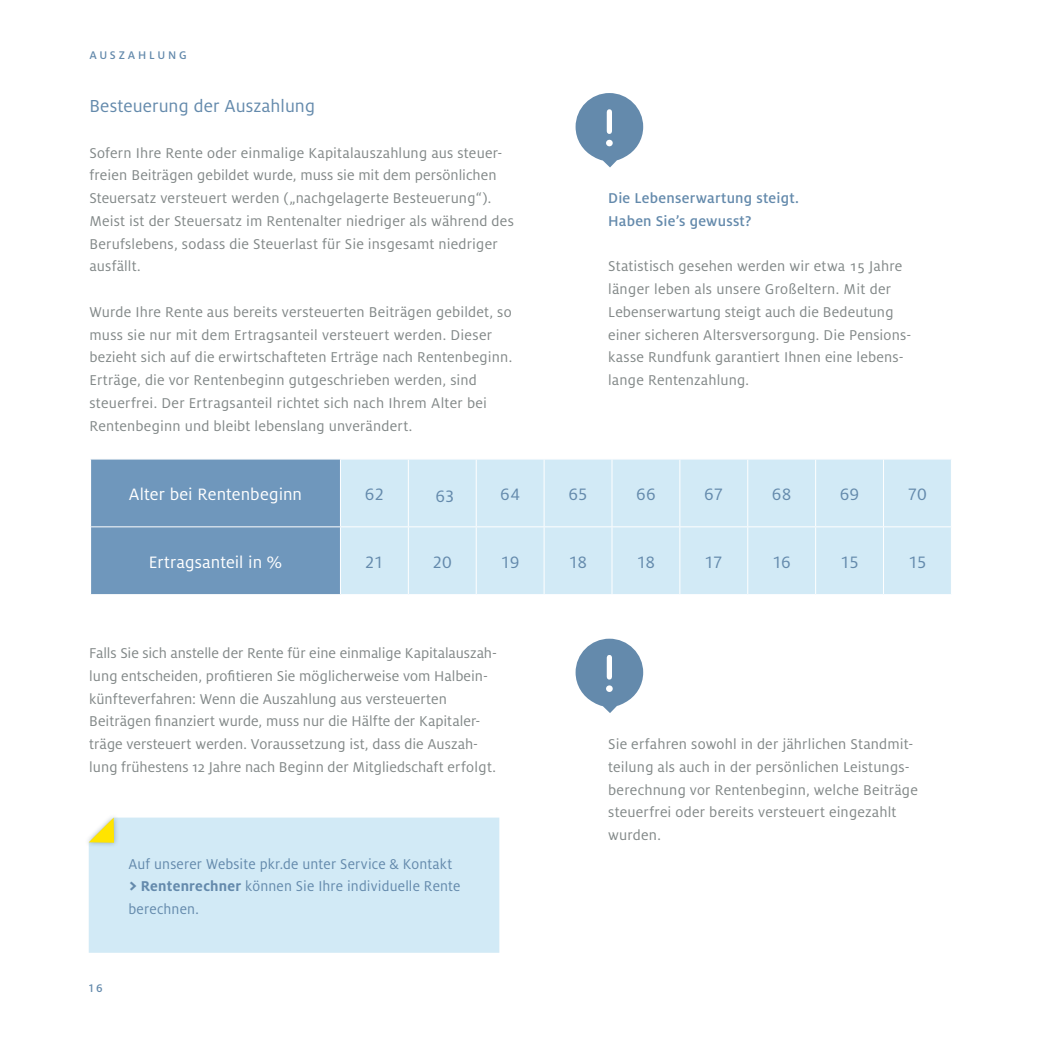
<style>
.page{position:relative;width:1042px;height:1042px;background:#fff}
.page>*{position:absolute;margin:0;border:0;box-sizing:border-box;transform-origin:0 0}
.t1{font:19.25px "Milo Pro";letter-spacing:.005em;color:#648aac}
.t2{font:18.38px "Milo Pro";letter-spacing:.005em;color:#fff}
.t3{font:18.38px "Milo Pro";letter-spacing:-.01em;color:#648aac}
.t4{font:15.75px/22.8px "Milo Pro";letter-spacing:.01em;color:#828888}
.t5{font:15.75px/22.8px "Milo Pro";letter-spacing:.01em;color:#648aac}
.t6{font:500 15.75px/22.8px "Milo Pro";letter-spacing:.015em;color:#648aac}
.t7{font:500 12.25px "Milo Pro";letter-spacing:.225em;color:#648aac}
.s1{font-weight:700;font-size:19.25px}
.s2{font-weight:700}
</style>
<div class="page">
<div style="left:91px;top:459px;width:249px;height:135px;background:#6f97bc"></div>
<div style="left:341px;top:459px;width:610px;height:135px;background:#d2eaf6"></div>
<hr style="left:408px;top:459px;width:1px;height:67px;background:#fff">
<hr style="left:476px;top:459px;width:1px;height:67px;background:#fff">
<hr style="left:544px;top:459px;width:1px;height:67px;background:#fff">
<hr style="left:611px;top:459px;width:1px;height:67px;background:#fff">
<hr style="left:679px;top:459px;width:1px;height:67px;background:#fff">
<hr style="left:747px;top:459px;width:1px;height:67px;background:#fff">
<hr style="left:815px;top:459px;width:1px;height:67px;background:#fff">
<hr style="left:883px;top:459px;width:1px;height:67px;background:#fff">
<hr style="left:91px;top:526px;width:249px;height:1px;background:#fff">
<hr style="left:340px;top:526px;width:68px;height:1px;background:#fff">
<hr style="left:408px;top:526px;width:68px;height:1px;background:#fff">
<hr style="left:408px;top:527px;width:1px;height:67px;background:#fff">
<hr style="left:476px;top:526px;width:68px;height:1px;background:#fff">
<hr style="left:476px;top:527px;width:1px;height:67px;background:#fff">
<hr style="left:544px;top:526px;width:68px;height:1px;background:#fff">
<hr style="left:544px;top:527px;width:1px;height:67px;background:#fff">
<hr style="left:612px;top:526px;width:68px;height:1px;background:#fff">
<hr style="left:611px;top:527px;width:1px;height:67px;background:#fff">
<hr style="left:680px;top:526px;width:68px;height:1px;background:#fff">
<hr style="left:679px;top:527px;width:1px;height:67px;background:#fff">
<hr style="left:748px;top:526px;width:67px;height:1px;background:#fff">
<hr style="left:747px;top:527px;width:1px;height:67px;background:#fff">
<hr style="left:815px;top:526px;width:68px;height:1px;background:#fff">
<hr style="left:815px;top:527px;width:1px;height:67px;background:#fff">
<hr style="left:883px;top:526px;width:69px;height:1px;background:#fff">
<hr style="left:883px;top:527px;width:1px;height:67px;background:#fff">
<div style="left:89px;top:817px;width:410px;height:136px;background:#d2eaf6"></div>
<div style="left:84px;top:813px;width:35px;height:35px;background:#1e3a48;opacity:.38"></div>
<svg style="left:89px;top:817px;width:25px;height:26px"></svg>
<svg style="left:575px;top:93px;width:68px;height:74px"></svg>
<div style="left:606px;top:140px;width:7px;height:6px;background:#fff;border-radius:50%"></div>
<div style="left:607px;top:112px;width:5px;height:19px;background:#fff"></div>
<svg style="left:575px;top:639px;width:68px;height:74px"></svg>
<div style="left:606px;top:685px;width:7px;height:7px;background:#fff;border-radius:50%"></div>
<div style="left:607px;top:657px;width:5px;height:20px;background:#fff"></div>
<p class="t7" style="left:89px;top:49px;width:99px">AUSZAHLUNG</p>
<p class="t1" style="left:89px;top:95px;width:227px">Besteuerung der Auszahlung</p>
<p class="t4" style="left:89px;top:141px;width:426px">Sofern Ihre Rente oder einmalige Kapitalauszahlung aus steuer&shy;freien Beiträgen gebildet wurde, muss sie mit dem persönlichen Steuersatz versteuert werden („nachgelagerte Besteuerung“).<br>Meist ist der Steuersatz im Rentenalter niedriger als während des Berufslebens, sodass die Steuerlast für Sie insgesamt niedriger ausfällt.</p>
<p class="t4" style="left:89px;top:301px;width:424px">Wurde Ihre Rente aus bereits versteuerten Beiträgen gebildet, so muss sie nur mit dem Ertragsanteil versteuert werden. Dieser bezieht sich auf die erwirtschafteten Erträge nach Rentenbeginn.<br>Erträge, die vor Rentenbeginn gutgeschrieben werden, sind steuerfrei. Der Ertragsanteil richtet sich nach Ihrem Alter bei Rentenbeginn und bleibt lebenslang unverändert.</p>
<p class="t6" style="left:608px;top:187px;width:192px">Die Lebenserwartung steigt.<br>Haben Sie’s gewusst?</p>
<p class="t4" style="left:608px;top:255px;width:304px">Statistisch gesehen werden wir etwa 15 Jahre länger leben als unsere Großeltern. Mit der Lebenserwartung steigt auch die Bedeutung einer sicheren Altersversorgung. Die Pensions&shy;kasse Rundfunk garantiert Ihnen eine lebens&shy;lange Rentenzahlung.</p>
<p class="t2" style="left:129px;top:484px;width:175px">Alter bei Rentenbeginn</p>
<p class="t3" style="left:365px;top:484px;width:21px">62</p>
<p class="t3" style="left:435px;top:486px;width:21px">63</p>
<p class="t3" style="left:500px;top:484px;width:21px">64</p>
<p class="t3" style="left:568px;top:484px;width:21px">65</p>
<p class="t3" style="left:636px;top:484px;width:21px">66</p>
<p class="t3" style="left:704px;top:484px;width:21px">67</p>
<p class="t3" style="left:772px;top:484px;width:21px">68</p>
<p class="t3" style="left:840px;top:484px;width:21px">69</p>
<p class="t3" style="left:908px;top:484px;width:21px">70</p>
<p class="t2" style="left:149px;top:552px;width:135px">Ertragsanteil in %</p>
<p class="t3" style="left:365px;top:552px;width:21px">21</p>
<p class="t3" style="left:432px;top:552px;width:21px">20</p>
<p class="t3" style="left:501px;top:552px;width:20px">19</p>
<p class="t3" style="left:569px;top:552px;width:20px">18</p>
<p class="t3" style="left:637px;top:552px;width:20px">18</p>
<p class="t3" style="left:704px;top:552px;width:20px">17</p>
<p class="t3" style="left:772px;top:552px;width:20px">16</p>
<p class="t3" style="left:840px;top:552px;width:20px">15</p>
<p class="t3" style="left:908px;top:552px;width:20px">15</p>
<p class="t4" style="left:89px;top:642px;width:409px">Falls Sie sich anstelle der Rente für eine einmalige Kapitalauszah&shy;lung entscheiden, profitieren Sie möglicherweise vom Halbein&shy;künfteverfahren: Wenn die Auszahlung aus versteuerten Beiträgen finanziert wurde, muss nur die Hälfte der Kapitaler&shy;träge versteuert werden. Voraussetzung ist, dass die Auszah&shy;lung frühestens 12 Jahre nach Beginn der Mitgliedschaft erfolgt.</p>
<p class="t5" style="left:128px;top:852px;width:333px">Auf unserer Website pkr.de unter Service &amp; Kontakt <span class="s1">&gt;</span> <span class="s2">Rentenrechner</span> können Sie Ihre individuelle Rente berechnen.</p>
<p class="t7" style="left:89px;top:982px;width:15px">16</p>
<p class="t4" style="left:608px;top:733px;width:311px">Sie erfahren sowohl in der jährlichen Standmit&shy;teilung als auch in der persönlichen Leistungs&shy;berechnung vor Rentenbeginn, welche Beiträge steuerfrei oder bereits versteuert eingezahlt wurden.</p>
</div>
